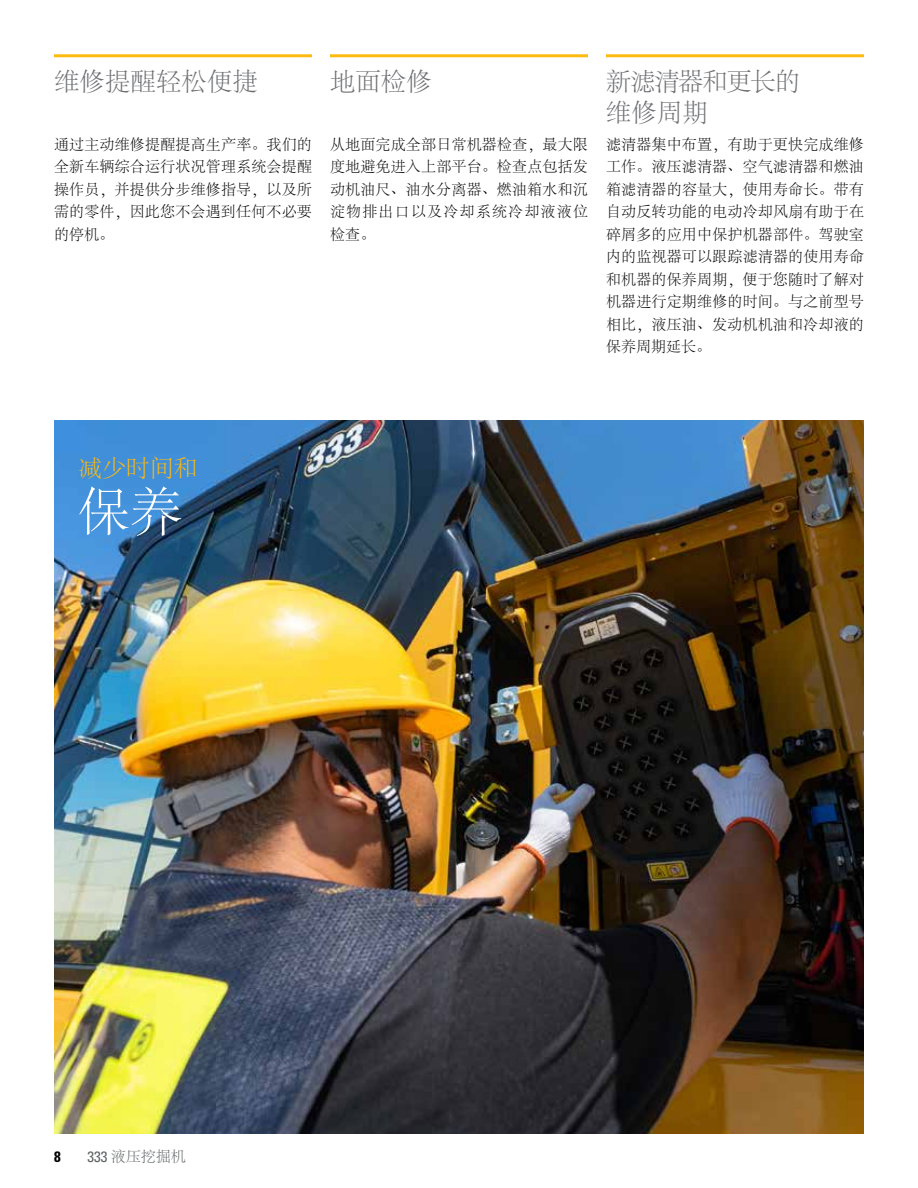
<style>
.page{position:relative;width:918px;height:1188px;background:#fff}
.page>*{position:absolute;margin:0;border:0;box-sizing:border-box;transform-origin:0 0}
.t1{font:300 52.5px "Adobe Song Std";color:#fff}
.t2{font:300 25.5px "Adobe Song Std";color:#6d6e71}
.t3{font:300 25.5px/30.6px "Adobe Song Std";letter-spacing:-.055em;color:#6d6e71}
.t4{font:300 24px "Adobe Song Std";color:#fdba11}
.t5{font:300 15px/22.5px "Adobe Song Std";letter-spacing:.015em;color:#000;text-align:justify}
.t6{font:300 15px "Adobe Song Std";color:#5d6263}
.t7{font:15px "Univers LTCYR 67 Bold Cond";color:#000}
.s1{font-family:"Univers LTCYR 57";font-weight:400;font-stretch:condensed}
</style>
<div class="page">
<img style="left:54px;top:420px;width:810px;height:714px">
<hr style="left:54px;top:54px;width:258px;height:3px;background:#fdba11">
<hr style="left:330px;top:54px;width:258px;height:3px;background:#fdba11">
<hr style="left:606px;top:54px;width:258px;height:3px;background:#fdba11">
<h2 class="t2" style="left:54px;top:68px;width:205px">维修提醒轻松便捷</h2>
<h2 class="t3" style="left:606px;top:67px;width:196px">新滤清器和更长的维修周期</h2>
<h2 class="t2" style="left:330px;top:68px;width:103px">地面检修</h2>
<p class="t5" style="left:54px;top:134px;width:259px">通过主动维修提醒提高生产率。我们的全新车辆综合运行状况管理系统会提醒操作员，并提供分步维修指导，以及所需的零件，因此您不会遇到任何不必要的停机。</p>
<p class="t5" style="left:606px;top:134px;width:259px">滤清器集中布置，有助于更快完成维修工作。液压滤清器、空气滤清器和燃油箱滤清器的容量大，使用寿命长。带有自动反转功能的电动冷却风扇有助于在碎屑多的应用中保护机器部件。驾驶室内的监视器可以跟踪滤清器的使用寿命和机器的保养周期，便于您随时了解对机器进行定期维修的时间。与之前型号相比，液压油、发动机机油和冷却液的保养周期延长。</p>
<p class="t5" style="left:330px;top:134px;width:259px">从地面完成全部日常机器检查，最大限度地避免进入上部平台。检查点包括发动机油尺、油水分离器、燃油箱水和沉淀物排出口以及冷却系统冷却液液位检查。</p>
<h3 class="t4" style="left:78px;top:455px;width:122px">减少时间和</h3>
<h1 class="t1" style="left:78px;top:484px;width:107px">保养</h1>
<p class="t7" style="left:54px;top:1147px;width:8px">8</p>
<p class="t6" style="left:87px;top:1148px;width:100px"><span class="s1">333</span> 液压挖掘机</p>
</div>
